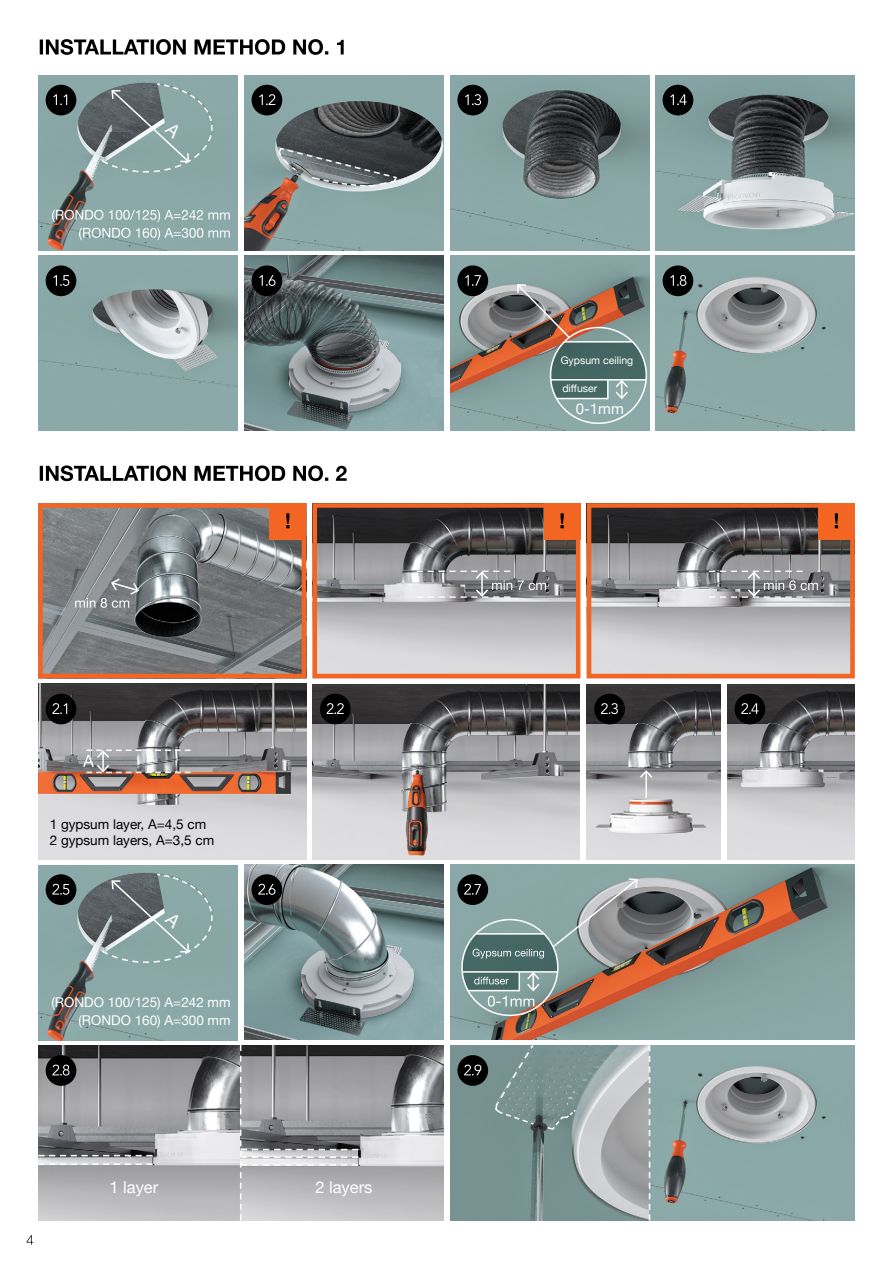
<style>
.page{position:relative;width:893px;height:1263px;background:#fff}
.page>*{position:absolute;margin:0;border:0;box-sizing:border-box;transform-origin:0 0}
.t1{font:16.5px "Helvetica Neue";color:#fff}
.t2{font:15px "Helvetica Neue";color:#fff}
.t3{font:13.5px/16.5px "Helvetica Neue";color:#000}
.t4{font:13.5px/18px "Helvetica Neue";color:#fff;text-align:right}
.t5{font:10.5px "Helvetica Neue";color:#fff}
</style>
<div class="page">
<svg style="left:27px;top:1235px;width:6px;height:10px"></svg>
<svg style="left:40px;top:39px;width:304px;height:16px"></svg>
<svg style="left:40px;top:465px;width:307px;height:16px"></svg>
<img style="left:38px;top:75px;width:200px;height:175px">
<img style="left:38px;top:865px;width:200px;height:175px">
<img style="left:43px;top:508px;width:258px;height:165px">
<img style="left:38px;top:684px;width:268px;height:175px">
<img style="left:318px;top:508px;width:257px;height:165px">
<img style="left:38px;top:1045px;width:406px;height:175px">
<img style="left:313px;top:684px;width:267px;height:175px">
<img style="left:592px;top:508px;width:258px;height:165px">
<img style="left:587px;top:684px;width:134px;height:175px">
<img style="left:727px;top:684px;width:128px;height:175px">
<img style="left:38px;top:256px;width:200px;height:175px">
<img style="left:244px;top:75px;width:200px;height:175px">
<img style="left:244px;top:865px;width:200px;height:174px">
<img style="left:244px;top:256px;width:200px;height:175px">
<img style="left:450px;top:75px;width:199px;height:175px">
<img style="left:450px;top:865px;width:404px;height:175px">
<img style="left:450px;top:256px;width:199px;height:175px">
<img style="left:450px;top:1045px;width:405px;height:175px">
<img style="left:655px;top:75px;width:200px;height:175px">
<img style="left:655px;top:256px;width:200px;height:175px">
<svg style="left:38px;top:1163px;width:115px;height:2px"></svg>
<svg style="left:38px;top:1155px;width:115px;height:1px"></svg>
<div style="left:46px;top:85px;width:30px;height:30px;background:#000;border-radius:50%"></div>
<div style="left:46px;top:265px;width:30px;height:31px;background:#000;border-radius:50%"></div>
<div style="left:46px;top:694px;width:30px;height:30px;background:#000;border-radius:50%"></div>
<div style="left:46px;top:874px;width:30px;height:31px;background:#000;border-radius:50%"></div>
<div style="left:46px;top:1055px;width:30px;height:31px;background:#000;border-radius:50%"></div>
<div style="left:457px;top:1055px;width:31px;height:31px;background:#000;border-radius:50%"></div>
<svg style="left:457px;top:874px;width:31px;height:31px"></svg>
<div style="left:252px;top:874px;width:30px;height:31px;background:#000;border-radius:50%"></div>
<div style="left:320px;top:694px;width:31px;height:30px;background:#000;border-radius:50%"></div>
<div style="left:594px;top:694px;width:31px;height:30px;background:#000;border-radius:50%"></div>
<div style="left:734px;top:694px;width:31px;height:30px;background:#000;border-radius:50%"></div>
<div style="left:252px;top:85px;width:30px;height:30px;background:#000;border-radius:50%"></div>
<div style="left:252px;top:265px;width:30px;height:31px;background:#000;border-radius:50%"></div>
<div style="left:457px;top:85px;width:31px;height:30px;background:#000;border-radius:50%"></div>
<div style="left:457px;top:265px;width:31px;height:31px;background:#000;border-radius:50%"></div>
<div style="left:663px;top:85px;width:30px;height:30px;background:#000;border-radius:50%"></div>
<div style="left:663px;top:265px;width:30px;height:31px;background:#000;border-radius:50%"></div>
<svg style="left:53px;top:94px;width:14px;height:11px"></svg>
<svg style="left:53px;top:275px;width:16px;height:11px"></svg>
<svg style="left:52px;top:703px;width:15px;height:11px"></svg>
<svg style="left:52px;top:884px;width:17px;height:11px"></svg>
<svg style="left:52px;top:1064px;width:18px;height:11px"></svg>
<svg style="left:464px;top:1064px;width:17px;height:11px"></svg>
<svg style="left:462px;top:877px;width:177px;height:129px;background:#858e8a"></svg>
<svg style="left:258px;top:884px;width:17px;height:11px"></svg>
<svg style="left:327px;top:703px;width:17px;height:11px"></svg>
<svg style="left:601px;top:703px;width:17px;height:11px"></svg>
<svg style="left:741px;top:703px;width:18px;height:11px"></svg>
<svg style="left:259px;top:94px;width:16px;height:11px"></svg>
<svg style="left:259px;top:275px;width:16px;height:11px"></svg>
<svg style="left:465px;top:94px;width:16px;height:11px"></svg>
<svg style="left:465px;top:275px;width:16px;height:11px"></svg>
<svg style="left:670px;top:94px;width:17px;height:11px"></svg>
<svg style="left:670px;top:275px;width:16px;height:11px"></svg>
<svg style="left:79px;top:228px;width:151px;height:12px;background:#a6bdbd"></svg>
<svg style="left:52px;top:210px;width:178px;height:12px;background:#a2b5b4"></svg>
<svg style="left:516px;top:283px;width:130px;height:117px;background:#7a7d76"></svg>
<svg style="left:417px;top:570px;width:129px;height:28px;background:#979799"></svg>
<svg style="left:709px;top:570px;width:109px;height:28px;background:#909092"></svg>
<svg style="left:75px;top:577px;width:65px;height:31px;background:#8e9294"></svg>
<hr style="left:645px;top:771px;width:2px;height:27px;background:#fff">
<svg style="left:638px;top:769px;width:16px;height:10px"></svg>
<div style="left:38px;top:503px;width:268px;height:175px;border:4px solid #f26522"></div>
<div style="left:313px;top:503px;width:267px;height:175px;border:4px solid #f26522"></div>
<div style="left:587px;top:503px;width:268px;height:175px;border:4px solid #f26522"></div>
<div style="left:270px;top:503px;width:36px;height:37px;background:#f26522"></div>
<div style="left:544px;top:503px;width:36px;height:37px;background:#f26522"></div>
<div style="left:818px;top:503px;width:37px;height:37px;background:#f26522"></div>
<svg style="left:286px;top:513px;width:4px;height:15px"></svg>
<svg style="left:560px;top:513px;width:4px;height:15px"></svg>
<svg style="left:835px;top:513px;width:3px;height:15px"></svg>
<svg style="left:278px;top:147px;width:120px;height:40px;background:#6b7071"></svg>
<svg style="left:83px;top:749px;width:107px;height:24px;background:#a3a3a5"></svg>
<svg style="left:494px;top:1045px;width:41px;height:81px;background:#7c9594"></svg>
<svg style="left:546px;top:1108px;width:31px;height:23px"></svg>
<svg style="left:240px;top:1045px;width:118px;height:175px;background:#9f9fa1"></svg>
<svg style="left:649px;top:1045px;width:1px;height:175px"></svg>
<svg style="left:100px;top:82px;width:113px;height:91px;background:#829697"></svg>
<svg style="left:100px;top:873px;width:113px;height:91px;background:#819697"></svg>
<p class="t3" style="left:50px;top:816px;width:166px">1 gypsum layer, A=4,5 cm<br>2 gypsum layers, A=3,5 cm</p>
<p class="t4" style="left:51px;top:994px;width:181px">(RONDO 100/125) A=242 mm (RONDO 160) A=300 mm</p>
<p class="t1" style="left:109px;top:1175px;width:50px">1 layer</p>
<p class="t1" style="left:315px;top:1175px;width:59px">2 layers</p>
<p class="t5" style="left:561px;top:353px;width:74px">Gypsum ceiling</p>
<p class="t5" style="left:562px;top:381px;width:36px">diffuser</p>
<p class="t2" style="left:576px;top:398px;width:50px">0-1mm</p>
</div>
